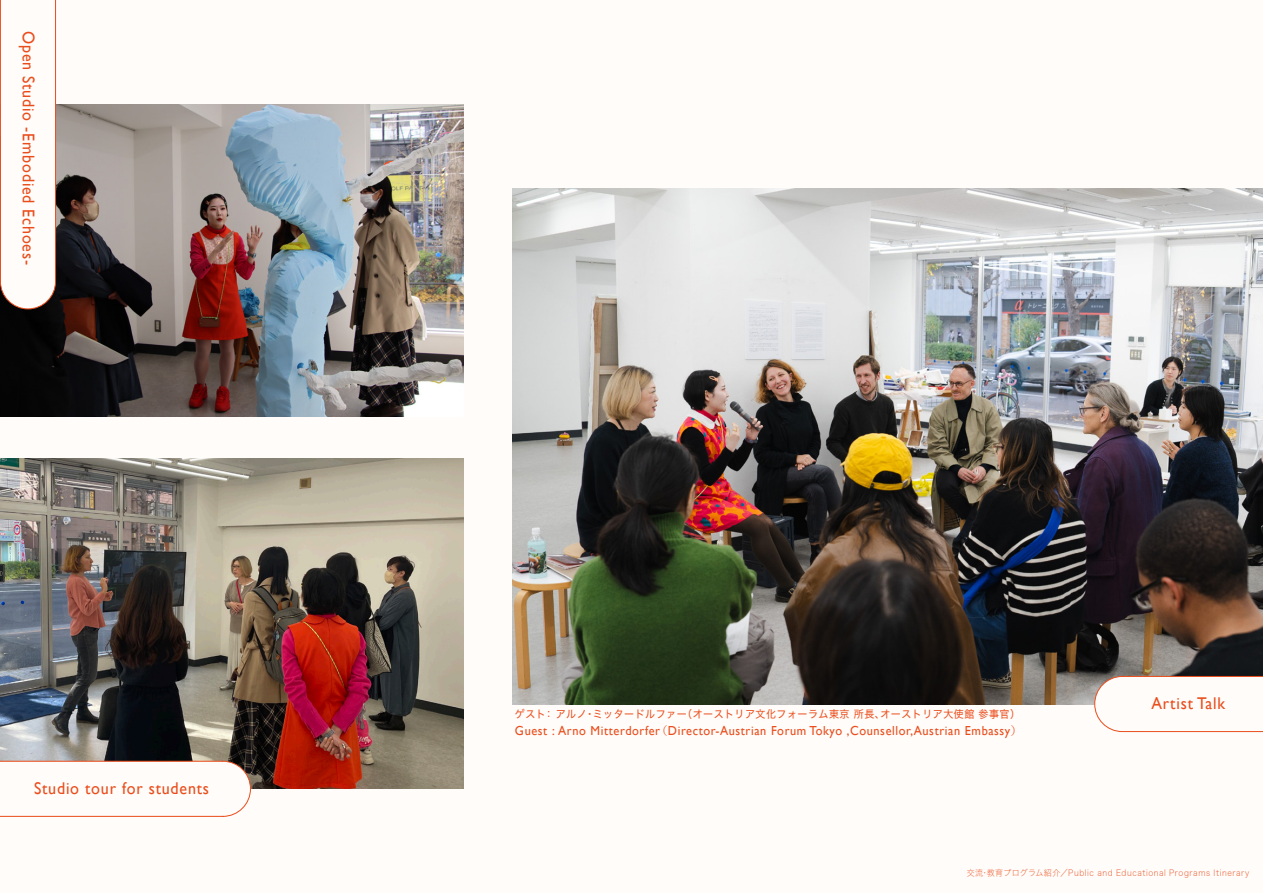
<style>
.page{position:relative;width:1263px;height:893px;background:#fffcf9}
.page>*{position:absolute;margin:0;border:0;box-sizing:border-box;transform-origin:0 0}
.t1{font:16.95px "Gill Sans";letter-spacing:.05em;color:#ea4d1c;scale:.94 1}
.t2{font:13.05px "Gill Sans";letter-spacing:.05em;color:#ea4d1c;scale:.94 1}
.t3{font:10.65px "Hiragino Sans W4";letter-spacing:.05em;color:#ea4d1c;scale:.94 1}
.t4{font:8.55px "Hiragino Sans W1";letter-spacing:.075em;color:#ea4d1c;scale:.94 1}
.s1{font-family:"Koz Min Pr 6 N";font-size:11.7px}
</style>
<div class="page">
<img style="left:0;top:104px;width:463px;height:312px">
<img style="left:0;top:458px;width:463px;height:331px">
<img style="left:513px;top:189px;width:750px;height:515px">
<svg style="left:1094px;top:676px;width:169px;height:56px"></svg>
<svg style="left:0;top:760px;width:251px;height:57px"></svg>
<svg style="left:0;top:0;width:56px;height:310px"></svg>
<p class="t1" style="left:39px;top:31px;width:251px;rotate:90deg">Open Studio -Embodied Echoes-</p>
<p class="t1" style="left:34px;top:778px;width:188px">Studio tour for students</p>
<p class="t3" style="left:515px;top:705px;width:539px">ゲスト： アルノ・ミッタードルファー（オーストリア文化フォーラム東京 所長、オーストリア大使館 参事官）</p>
<p class="t2" style="left:515px;top:723px;width:541px">Guest : Arno Mitterdorfer<span class="s1">（</span>Director-Austrian Forum Tokyo ,Counsellor,Austrian Embassy<span class="s1">）</span></p>
<p class="t1" style="left:1151px;top:693px;width:80px">Artist Talk</p>
<p class="t4" style="left:967px;top:865px;width:302px">交流・教育プログラム紹介／Public and Educational Programs Itinerary</p>
</div>
